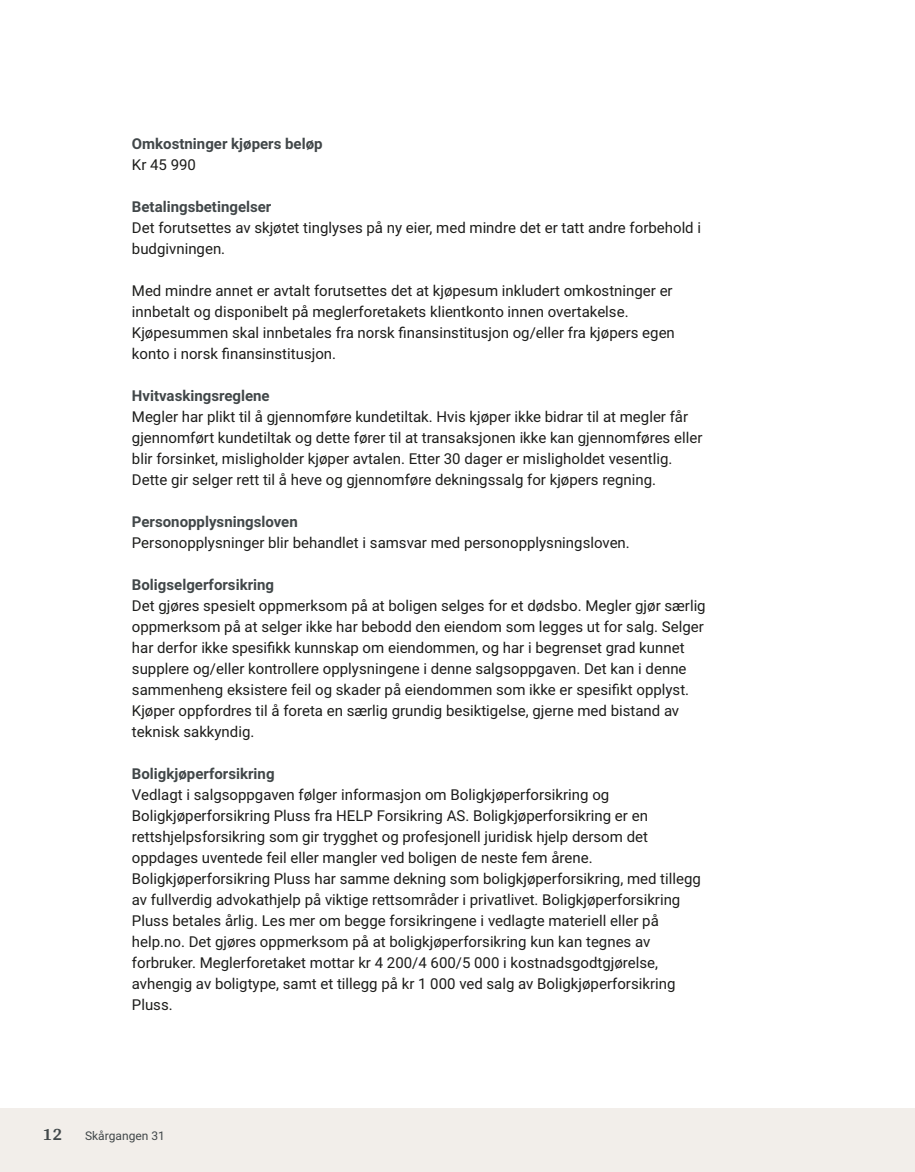
<style>
.page{position:relative;width:915px;height:1172px;background:#fff}
.page>*{position:absolute;margin:0;border:0;box-sizing:border-box;transform-origin:0 0}
.t1{font:700 18px "Arya";color:#414749}
.t2{font:15px/21px "Roboto Vitec";color:#1d1d1b}
.t3{font:700 15px "Roboto Vitec";color:#414749}
.t4{font:12px "Roboto Vitec";color:#414749}
</style>
<div class="page">
<div style="left:0;top:1108px;width:914px;height:64px;background:#f2eeea"></div>
<p class="t3" style="left:132px;top:133px;width:192px">Omkostninger kjøpers beløp</p>
<p class="t2" style="left:132px;top:153px;width:66px">Kr 45 990</p>
<p class="t3" style="left:132px;top:196px;width:141px">Betalingsbetingelser</p>
<p class="t2" style="left:132px;top:216px;width:570px">Det forutsettes av skjøtet tinglyses på ny eier, med mindre det er tatt andre forbehold i budgivningen.</p>
<p class="t2" style="left:132px;top:279px;width:544px">Med mindre annet er avtalt forutsettes det at kjøpesum inkludert omkostninger er innbetalt og disponibelt på meglerforetakets klientkonto innen overtakelse.<br>Kjøpesummen skal innbetales fra norsk finansinstitusjon og/eller fra kjøpers egen konto i norsk finansinstitusjon.</p>
<p class="t3" style="left:132px;top:385px;width:139px">Hvitvaskingsreglene</p>
<p class="t2" style="left:132px;top:405px;width:571px">Megler har plikt til å gjennomføre kundetiltak. Hvis kjøper ikke bidrar til at megler får gjennomført kundetiltak og dette fører til at transaksjonen ikke kan gjennomføres eller blir forsinket, misligholder kjøper avtalen. Etter 30 dager er misligholdet vesentlig.<br>Dette gir selger rett til å heve og gjennomføre dekningssalg for kjøpers regning.</p>
<p class="t3" style="left:132px;top:511px;width:167px">Personopplysningsloven</p>
<p class="t2" style="left:132px;top:531px;width:499px">Personopplysninger blir behandlet i samsvar med personopplysningsloven.</p>
<p class="t3" style="left:132px;top:574px;width:144px">Boligselgerforsikring</p>
<p class="t2" style="left:132px;top:594px;width:575px">Det gjøres spesielt oppmerksom på at boligen selges for et dødsbo. Megler gjør særlig oppmerksom på at selger ikke har bebodd den eiendom som legges ut for salg. Selger har derfor ikke spesifikk kunnskap om eiendommen, og har i begrenset grad kunnet supplere og/eller kontrollere opplysningene i denne salgsoppgaven. Det kan i denne sammenheng eksistere feil og skader på eiendommen som ikke er spesifikt opplyst.<br>Kjøper oppfordres til å foreta en særlig grundig besiktigelse, gjerne med bistand av teknisk sakkyndig.</p>
<p class="t3" style="left:132px;top:763px;width:144px">Boligkjøperforsikring</p>
<p class="t2" style="left:132px;top:783px;width:570px">Vedlagt i salgsoppgaven følger informasjon om Boligkjøperforsikring og Boligkjøperforsikring Pluss fra HELP Forsikring AS. Boligkjøperforsikring er en rettshjelpsforsikring som gir trygghet og profesjonell juridisk hjelp dersom det oppdages uventede feil eller mangler ved boligen de neste fem årene.<br>Boligkjøperforsikring Pluss har samme dekning som boligkjøperforsikring, med tillegg av fullverdig advokathjelp på viktige rettsområder i privatlivet. Boligkjøperforsikring Pluss betales årlig. Les mer om begge forsikringene i vedlagte materiell eller på help.no. Det gjøres oppmerksom på at boligkjøperforsikring kun kan tegnes av forbruker. Meglerforetaket mottar kr 4 200/4 600/5 000 i kostnadsgodtgjørelse, avhengig av boligtype, samt et tillegg på kr 1 000 ved salg av Boligkjøperforsikring Pluss.</p>
<p class="t1" style="left:43px;top:1123px;width:21px">12</p>
<p class="t4" style="left:85px;top:1127px;width:81px">Skårgangen 31</p>
</div>
